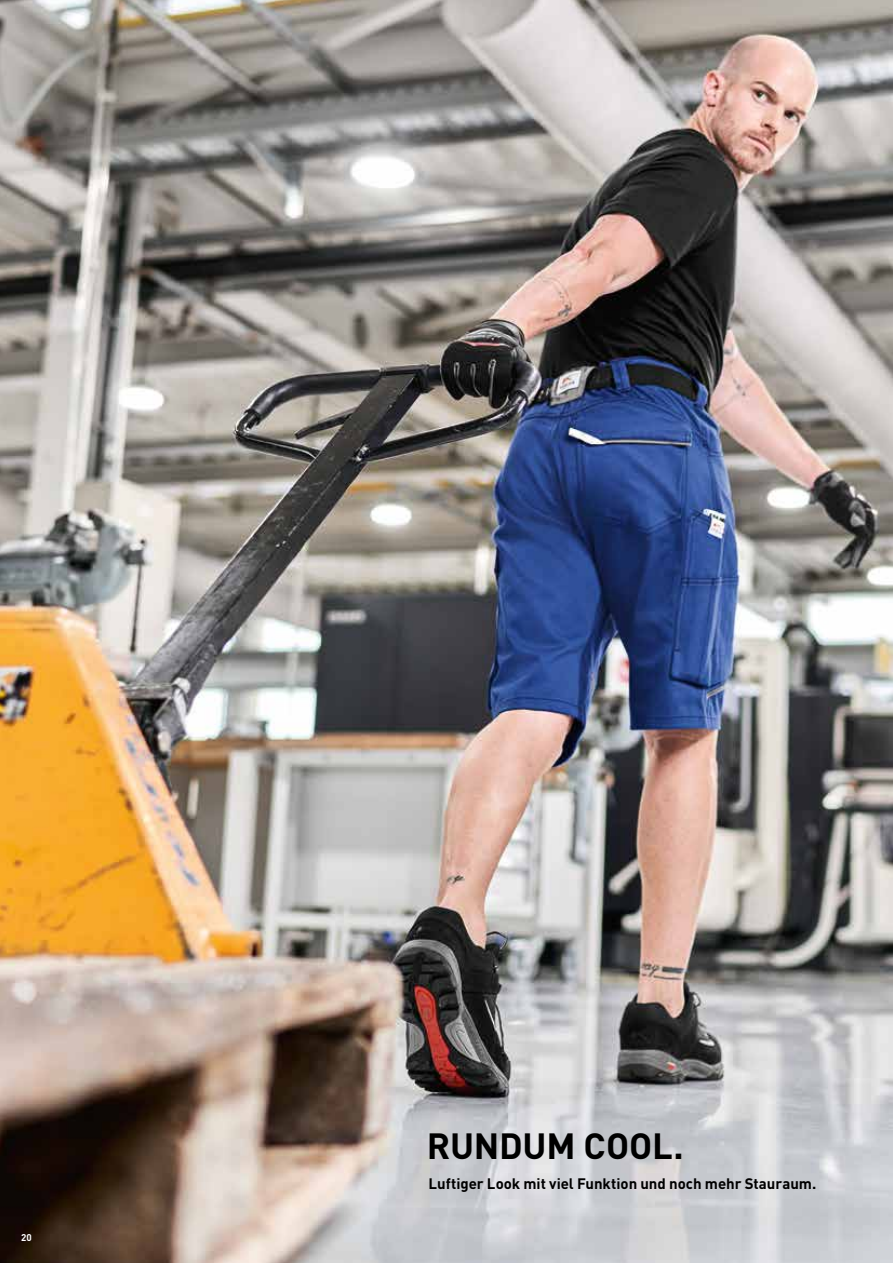
<style>
.page{position:relative;width:893px;height:1263px;background:#fff}
.page>*{position:absolute;margin:0;border:0;box-sizing:border-box;transform-origin:0 0}
.t1{font:700 36px "DIN Pro";letter-spacing:-.005em;color:#000}
.t2{font:700 15px "DIN Pro";letter-spacing:-.005em;color:#000}
.t3{font:700 9.75px "DIN Pro";color:#fff}
</style>
<div class="page">
<img style="left:0;top:0;width:893px;height:1263px">
<p class="t3" style="left:21px;top:1230px;width:12px">20</p>
<h1 class="t1" style="left:427px;top:1116px;width:258px">RUNDUM COOL.</h1>
<p class="t2" style="left:428px;top:1171px;width:389px">Luftiger Look mit viel Funktion und noch mehr Stauraum.</p>
</div>
